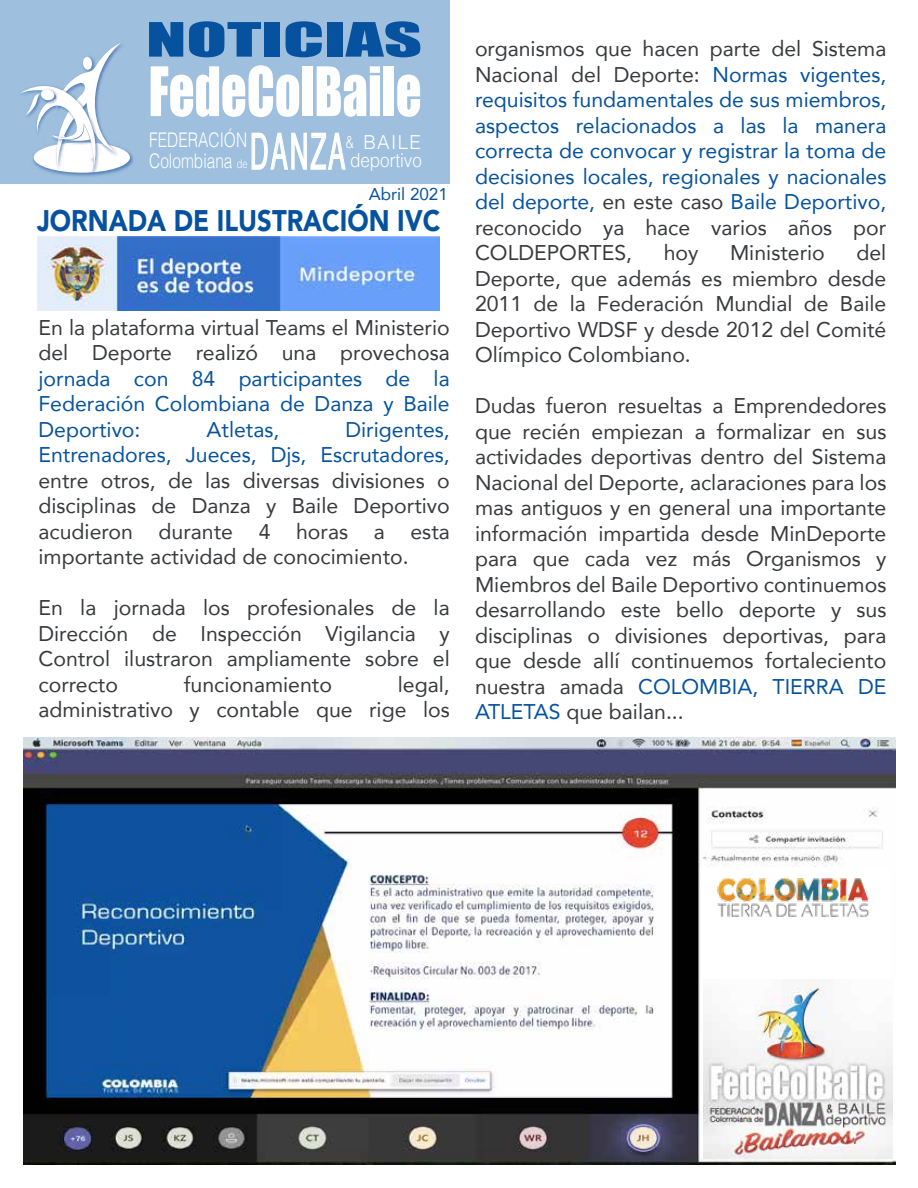
<style>
.page{position:relative;width:918px;height:1188px;background:#fff}
.page>*{position:absolute;margin:0;border:0;box-sizing:border-box;transform-origin:0 0}
.t1{font:62.85px "Impact";color:#fff;scale:.8 1}
.t2{font:50.25px "Helvetica";letter-spacing:.075em;color:#fff;scale:.52 1}
.t3{font:43.65px "Impact";color:#06529f;scale:1.71 1}
.t4{font:900 29.7px "Avenir";color:#06529f;scale:.86 1}
.t5{font:21.3px/25.5px "Avenir";color:#383a3d;text-align:justify}
.t6{font:21.3px/25.5px "Avenir";color:#06529f;text-align:justify}
.t7{font:300 20.1px/21.1px "Helvetica";color:#fff;scale:.77 1}
.t8{font:300 19.35px "Helvetica";color:#fff;scale:.88 1}
.t9{font:300 19.35px "Helvetica";color:#fff}
.t10{font:16.95px "Avenir";color:#06529f}
.t11{font:300 16.95px "Helvetica";color:#fff;scale:.74 1}
.s1{font-size:12.15px}
.s2{color:#383a3d}
.s3{color:#06529f}
</style>
<div class="page">
<img style="left:24px;top:737px;width:872px;height:427px">
<div style="left:702px;top:869px;width:189px;height:289px;background:#fff"></div>
<div style="left:0;top:0;width:450px;height:184px;background:#9ebfdd"></div>
<img style="left:101px;top:150px;width:32px;height:25px">
<img style="left:101px;top:44px;width:25px;height:128px">
<img style="left:47px;top:171px;width:54px;height:6px">
<svg style="left:21px;top:43px;width:100px;height:128px"></svg>
<svg style="left:251px;top:133px;width:95px;height:37px"></svg>
<img style="left:37px;top:237px;width:403px;height:73px">
<img style="left:684px;top:863px;width:212px;height:79px">
<img style="left:703px;top:980px;width:189px;height:178px">
<h3 class="t3" style="left:146px;top:6px;width:163px">NOTICIAS</h3>
<h1 class="t1" style="left:149px;top:43px;width:343px">FedeColBaile</h1>
<p class="t7" style="left:149px;top:128px;width:129px">FEDERACIÓN<br>Colombiana <span class="s1">de</span></p>
<p class="t9" style="left:363px;top:126px;width:59px">BAILE</p>
<h2 class="t2" style="left:250px;top:113px;width:185px">DANZA</h2>
<p class="t11" style="left:346px;top:128px;width:13px">&amp;</p>
<p class="t8" style="left:350px;top:144px;width:83px">deportivo</p>
<p class="t10" style="left:369px;top:180px;width:81px">Abril 2021</p>
<h3 class="t4" style="left:37px;top:195px;width:470px">JORNADA DE ILUSTRACIÓN IVC</h3>
<p class="t5" style="left:38px;top:314px;width:413px">En la plataforma virtual Teams el Ministerio del Deporte realizó una provechosa</p>
<p class="t6" style="left:38px;top:365px;width:413px">jornada con 84 participantes de la Federación Colombiana de Danza y Baile Deportivo:</p>
<p class="t6" style="left:207px;top:416px;width:74px">Atletas,</p>
<p class="t6" style="left:38px;top:416px;width:413px;text-align:right">Dirigentes,<br>Entrenadores, Jueces, Djs, Escrutadores,</p>
<p class="t5" style="left:38px;top:467px;width:413px">entre otros, de las diversas divisiones o disciplinas de Danza y Baile Deportivo acudieron durante 4 horas a esta importante actividad de conocimiento.</p>
<p class="t5" style="left:38px;top:594px;width:413px">En la jornada los profesionales de la Dirección de Inspección Vigilancia y Control ilustraron ampliamente sobre el correcto</p>
<p class="t5" style="left:184px;top:671px;width:150px">funcionamiento</p>
<p class="t5" style="left:38px;top:671px;width:413px;text-align:right">legal,<br>administrativo y contable que rige los</p>
<p class="t6" style="left:475px;top:35px;width:413px"><span class="s2">organismos que hacen parte del Sistema Nacional del Deporte:</span> Normas vigentes, requisitos fundamentales de sus miembros, aspectos relacionados a las la manera correcta de convocar y registrar la toma de decisiones locales, regionales y nacionales del deporte, <span class="s2">en este caso</span> Baile Deportivo, <span class="s2">reconocido ya hace varios años por COLDEPORTES,</span></p>
<p class="t5" style="left:475px;top:239px;width:413px;text-indent:381px">del Deporte, que además es miembro desde 2011 de la Federación Mundial de Baile Deportivo WDSF y desde 2012 del Comité Olímpico Colombiano.</p>
<p class="t5" style="left:475px;top:392px;width:413px">Dudas fueron resueltas a Emprendedores que recién empiezan a formalizar en sus actividades deportivas dentro del Sistema Nacional del Deporte, aclaraciones para los mas antiguos y en general una importante información impartida desde MinDeporte para que cada vez más Organismos y Miembros del Baile Deportivo continuemos desarrollando este bello deporte y sus disciplinas o divisiones deportivas, para que desde allí continuemos fortaleciento nuestra amada <span class="s3">COLOMBIA, TIERRA DE ATLETAS</span> que bailan...</p>
<p class="t5" style="left:664px;top:239px;width:36px">hoy</p>
<p class="t5" style="left:730px;top:239px;width:96px">Ministerio</p>
</div>
